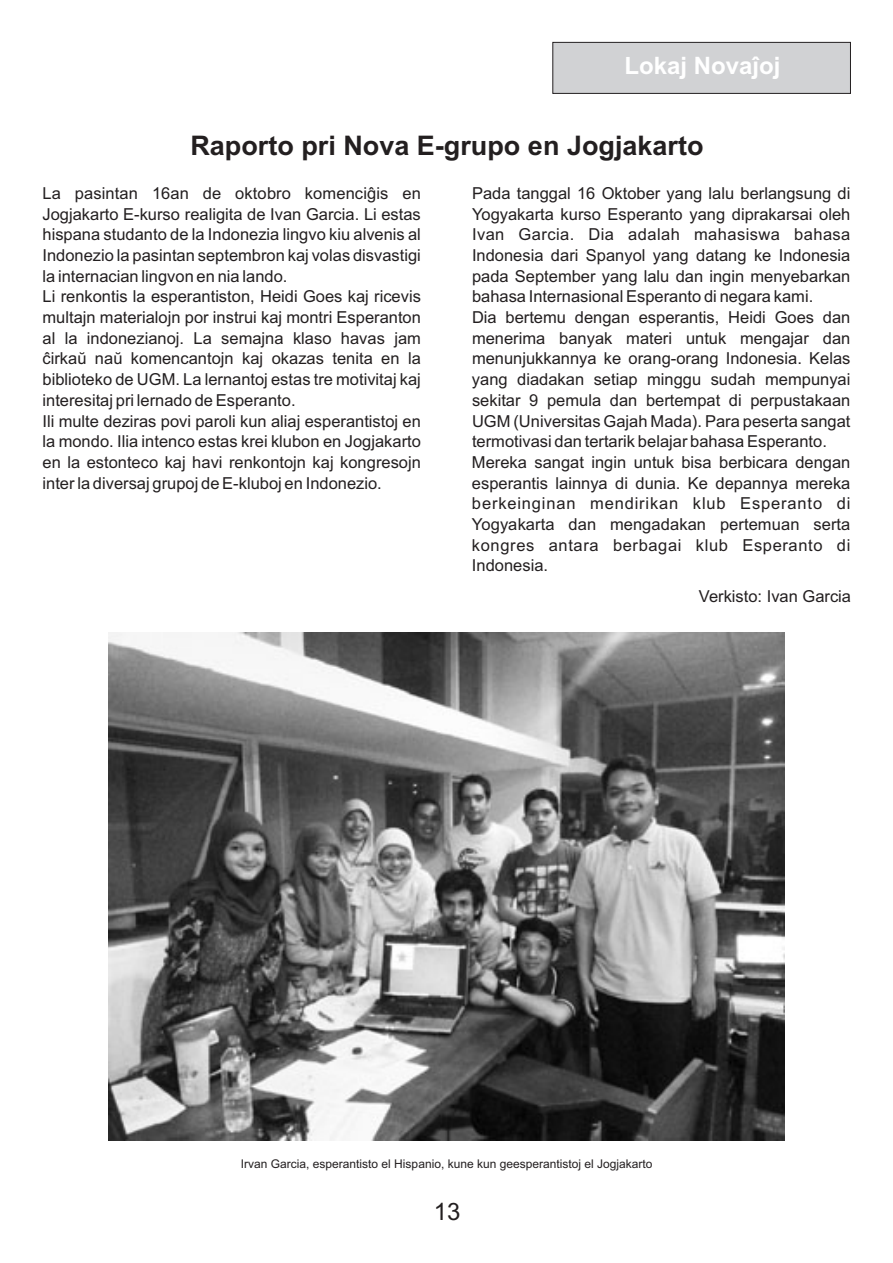
<style>
.page{position:relative;width:893px;height:1263px;background:#fff}
.page>*{position:absolute;margin:0;border:0;box-sizing:border-box;transform-origin:0 0}
.t1{font:700 27px "Arial";color:#231f20}
.t2{font:700 24px "Arial";color:#fff}
.t3{font:24px "Arial";color:#231f20}
.t4{font:16.5px/20.7px "Arial";color:#231f20}
.t5{font:12px "Arial";color:#231f20}
</style>
<div class="page">
<div style="left:553px;top:42px;width:297px;height:51px;background:#d1d2d4"></div>
<img style="left:109px;top:632px;width:675px;height:508px">
<h2 class="t2" style="left:624px;top:57px;width:158px">Lokaj Novaĵoj</h2>
<h1 class="t1" style="left:190px;top:136px;width:515px">Raporto pri Nova E-grupo en Jogjakarto</h1>
<p class="t4" style="left:42px;top:184px;width:380px">La pasintan 16an de oktobro komenciĝis en Jogjakarto E-kurso realigita de Ivan Garcia. Li estas hispana studanto de la Indonezia lingvo kiu alvenis al Indonezio la pasintan septembron kaj volas disvastigi la internacian lingvon en nia lando.<br>Li renkontis la esperantiston, Heidi Goes kaj ricevis multajn materialojn por instrui kaj montri Esperanton al la indonezianoj. La semajna klaso havas jam ĉirkaŭ naŭ komencantojn kaj okazas tenita en la biblioteko de UGM. La lernantoj estas tre motivitaj kaj interesitaj pri lernado de Esperanto.<br>Ili multe deziras povi paroli kun aliaj esperantistoj en la mondo. Ilia intenco estas krei klubon en Jogjakarto en la estonteco kaj havi renkontojn kaj kongresojn inter la diversaj grupoj de E-kluboj en Indonezio.</p>
<p class="t4" style="left:472px;top:184px;width:380px">Pada tanggal 16 Oktober yang lalu berlangsung di Yogyakarta kurso Esperanto yang diprakarsai oleh Ivan Garcia. Dia adalah mahasiswa bahasa Indonesia dari Spanyol yang datang ke Indonesia pada September yang lalu dan ingin menyebarkan bahasa Internasional Esperanto di negara kami.<br>Dia bertemu dengan esperantis, Heidi Goes dan menerima banyak materi untuk mengajar dan menunjukkannya ke orang-orang Indonesia. Kelas yang diadakan setiap minggu sudah mempunyai sekitar 9 pemula dan bertempat di perpustakaan UGM (Universitas Gajah Mada). Para peserta sangat termotivasi dan tertarik belajar bahasa Esperanto.<br>Mereka sangat ingin untuk bisa berbicara dengan esperantis lainnya di dunia. Ke depannya mereka berkeinginan mendirikan klub Esperanto di Yogyakarta dan mengadakan pertemuan serta kongres antara berbagai klub Esperanto di Indonesia.</p>
<p class="t4" style="left:699px;top:587px;width:154px">Verkisto: Ivan Garcia</p>
<p class="t5" style="left:241px;top:1159px;width:413px">Irvan Garcia, esperantisto el Hispanio, kune kun geesperantistoj el Jogjakarto</p>
<h2 class="t3" style="left:434px;top:1203px;width:28px">13</h2>
</div>
